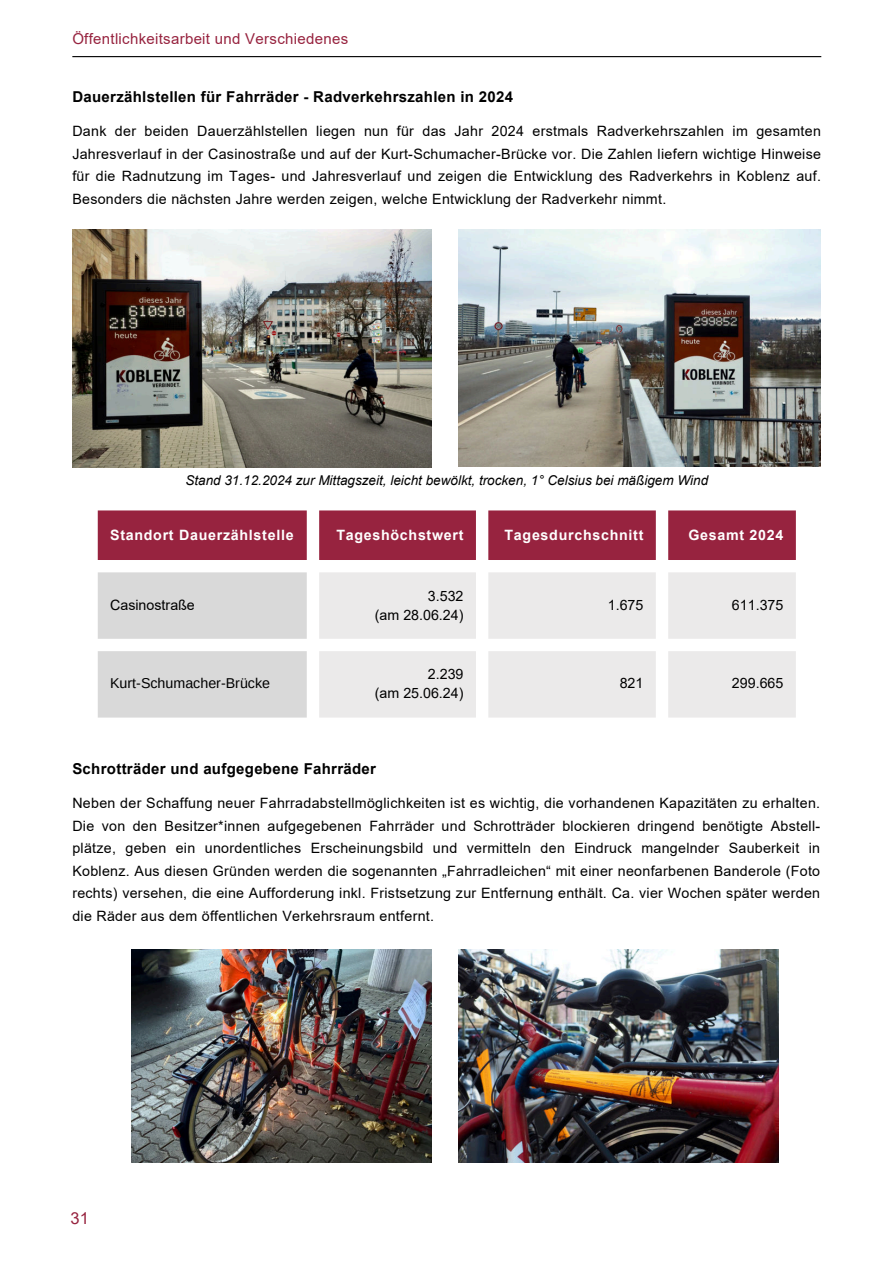
<style>
.page{position:relative;width:894px;height:1264px;background:#fff}
.page>*{position:absolute;margin:0;border:0;box-sizing:border-box;transform-origin:0 0}
.t1{font:16.5px "Arial";color:#97233f}
.t2{font:700 15px "Arial";letter-spacing:.02em;color:#000}
.t3{font:15px "Arial";letter-spacing:.02em;color:#97233f}
.t4{font:14.25px/22.5px "Arial";letter-spacing:.02em;color:#000;text-align:justify}
.t5{font:700 14.25px "Arial";letter-spacing:.05em;color:#fff}
.t6{font:14.25px/19px "Arial";color:#000;text-align:right}
.t7{font:14.25px "Arimo";color:#000}
.t8{font:italic 13.5px "Arial";color:#000}
</style>
<div class="page">
<hr style="left:72px;top:56px;width:749px;height:1px;background:#000">
<img style="left:131px;top:949px;width:301px;height:213px">
<img style="left:458px;top:949px;width:320px;height:213px">
<svg style="left:98px;top:510px;width:697px;height:50px;background:#9d304a"></svg>
<svg style="left:98px;top:572px;width:209px;height:145px;background:#dcdcdc"></svg>
<svg style="left:319px;top:572px;width:476px;height:145px;background:#edecec"></svg>
<img style="left:72px;top:230px;width:359px;height:237px">
<img style="left:458px;top:230px;width:362px;height:236px">
<p class="t3" style="left:72px;top:29px;width:277px">Öffentlichkeitsarbeit und Verschiedenes</p>
<p class="t2" style="left:72px;top:87px;width:442px">Dauerzählstellen für Fahrräder - Radverkehrszahlen in 2024</p>
<p class="t4" style="left:72px;top:120px;width:750px">Dank der beiden Dauerzählstellen liegen nun für das Jahr 2024 erstmals Radverkehrszahlen im gesamten Jahresverlauf in der Casinostraße und auf der Kurt-Schumacher-Brücke vor. Die Zahlen liefern wichtige Hinweise für die Radnutzung im Tages- und Jahresverlauf und zeigen die Entwicklung des Radverkehrs in Koblenz auf.<br>Besonders die nächsten Jahre werden zeigen, welche Entwicklung der Radverkehr nimmt.</p>
<p class="t8" style="left:185px;top:471px;width:524px">Stand 31.12.2024 zur Mittagszeit, leicht bewölkt, trocken, 1° Celsius bei mäßigem Wind</p>
<p class="t5" style="left:110px;top:524px;width:185px">Standort Dauerzählstelle</p>
<p class="t5" style="left:336px;top:524px;width:129px">Tageshöchstwert</p>
<p class="t5" style="left:504px;top:524px;width:140px">Tagesdurchschnitt</p>
<p class="t5" style="left:688px;top:524px;width:96px">Gesamt 2024</p>
<p class="t6" style="left:110px;top:595px;width:86px">Casinostraße</p>
<p class="t6" style="left:375px;top:586px;width:90px">3.532<br>(am 28.06.24)</p>
<p class="t4" style="left:607px;top:593px;width:37px">1.675</p>
<p class="t4" style="left:731px;top:593px;width:53px">611.375</p>
<p class="t7" style="left:110px;top:674px;width:161px">Kurt-Schumacher-Brücke</p>
<p class="t6" style="left:375px;top:664px;width:90px">2.239<br>(am 25.06.24)</p>
<p class="t4" style="left:619px;top:672px;width:25px">821</p>
<p class="t4" style="left:731px;top:672px;width:53px">299.665</p>
<p class="t2" style="left:72px;top:758px;width:305px">Schrotträder und aufgegebene Fahrräder</p>
<p class="t4" style="left:72px;top:791px;width:749px">Neben der Schaffung neuer Fahrradabstellmöglichkeiten ist es wichtig, die vorhandenen Kapazitäten zu erhalten.<br>Die von den Besitzer*innen aufgegebenen Fahrräder und Schrotträder blockieren dringend benötigte Abstell&shy;plätze, geben ein unordentliches Erscheinungsbild und vermitteln den Eindruck mangelnder Sauberkeit in Koblenz. Aus diesen Gründen werden die sogenannten „Fahrradleichen“ mit einer neonfarbenen Banderole (Foto rechts) versehen, die eine Aufforderung inkl. Fristsetzung zur Entfernung enthält. Ca. vier Wochen später werden die Räder aus dem öffentlichen Verkehrsraum entfernt.</p>
<p class="t1" style="left:70px;top:1206px;width:20px">31</p>
</div>
